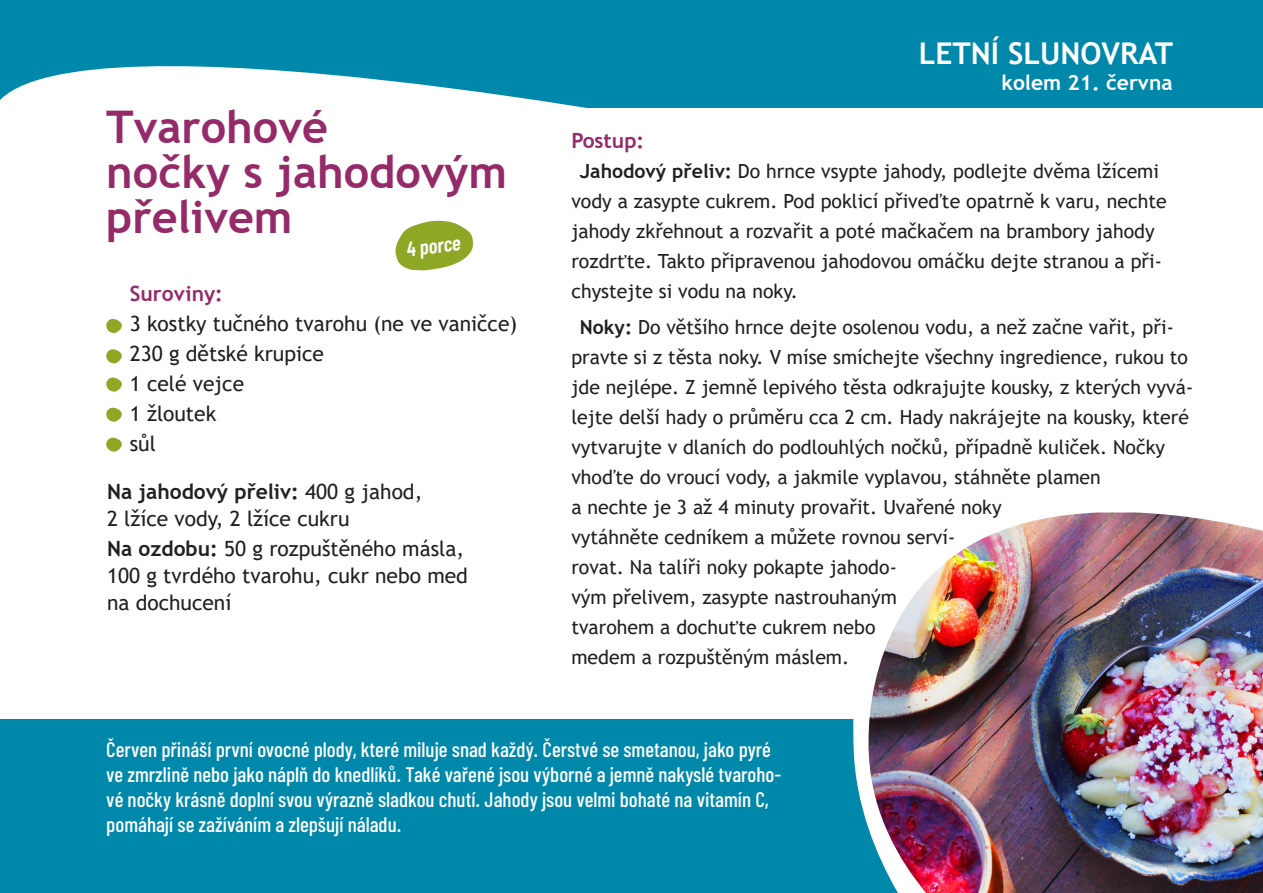
<style>
.page{position:relative;width:1263px;height:893px;background:#fff}
.page>*{position:absolute;margin:0;border:0;box-sizing:border-box;transform-origin:0 0}
.t1{font:700 45px/45px "Trebuchet MS";color:#952a68}
.t2{font:700 30px "Trebuchet MS";color:#fff}
.t3{font:500 21px/25.2px "Barlow Condensed";color:#fff}
.t4{font:21px/27px "Trebuchet MS";color:#231f20}
.t5{font:700 21px "Trebuchet MS";color:#952a68}
.t6{font:700 21px "Trebuchet MS";color:#fff}
.t7{font:italic 600 21px "Barlow Condensed";color:#fff}
.t8{font:19.5px/30px "Trebuchet MS";color:#231f20}
.s1{font-weight:700}
</style>
<div class="page">
<div style="left:0;top:720px;width:1263px;height:173px;background:#08a"></div>
<div style="left:0;top:0;width:1263px;height:107px;background:#08a"></div>
<svg style="left:0;top:66px;width:719px;height:253px"></svg>
<svg style="left:106px;top:319px;width:16px;height:14px"></svg>
<svg style="left:106px;top:349px;width:16px;height:15px"></svg>
<svg style="left:106px;top:377px;width:16px;height:15px"></svg>
<svg style="left:106px;top:407px;width:16px;height:15px"></svg>
<svg style="left:106px;top:437px;width:16px;height:15px"></svg>
<svg style="left:395px;top:220px;width:79px;height:50px"></svg>
<svg style="left:850px;top:719px;width:17px;height:105px;fill:#fff"></svg>
<img style="left:867px;top:512px;width:396px;height:381px">
<p class="t1" style="left:106px;top:104px;width:402px">Tvarohové<br>nočky s jahodovým přelivem</p>
<p class="t7" style="left:405px;top:237px;width:56px;rotate:-8deg">4 porce</p>
<p class="t5" style="left:130px;top:280px;width:95px">Suroviny:</p>
<p class="t4" style="left:130px;top:310px;width:389px">3 kostky tučného tvarohu (ne ve vaničce)</p>
<p class="t4" style="left:130px;top:340px;width:196px">230 g dětské krupice</p>
<p class="t4" style="left:130px;top:370px;width:116px">1 celé vejce</p>
<p class="t4" style="left:130px;top:400px;width:88px">1 žloutek</p>
<p class="t4" style="left:130px;top:430px;width:28px">sůl</p>
<p class="t4" style="left:107px;top:478px;width:317px"><span class="s1">Na jahodový přeliv:</span> 400 g jahod,<br>2 lžíce vody, 2 lžíce cukru</p>
<p class="t4" style="left:107px;top:535px;width:362px"><span class="s1">Na ozdobu:</span> 50 g rozpuštěného másla,<br>100 g tvrdého tvarohu, cukr nebo med na dochucení</p>
<p class="t2" style="left:919px;top:35px;width:256px">LETNÍ SLUNOVRAT</p>
<p class="t6" style="left:1001px;top:69px;width:173px">kolem 21. června</p>
<p class="t5" style="left:571px;top:128px;width:74px">Postup:</p>
<p class="t8" style="left:571px;top:156px;width:597px;text-indent:9px"><span class="s1">Jahodový přeliv:</span> Do hrnce vsypte jahody, podlejte dvěma lžícemi vody a zasypte cukrem. Pod poklicí přiveďte opatrně k varu, nechte jahody zkřehnout a rozvařit a poté mačkačem na brambory jahody rozdrťte. Takto připravenou jahodovou omáčku dejte stranou a při&shy;chystejte si vodu na noky.</p>
<p class="t8" style="left:571px;top:312px;width:623px;text-indent:9px"><span class="s1">Noky:</span> Do většího hrnce dejte osolenou vodu, a než začne vařit, při&shy;pravte si z těsta noky. V míse smíchejte všechny ingredience, rukou to jde nejlépe. Z jemně lepivého těsta odkrajujte kousky, z kterých vyvá&shy;lejte delší hady o průměru cca 2 cm. Hady nakrájejte na kousky, které vytvarujte v dlaních do podlouhlých nočků, případně kuliček. Nočky vhoďte do vroucí vody, a jakmile vyplavou, stáhněte plamen<br>a nechte je 3 až 4 minuty provařit. Uvařené noky<br>vytáhněte cedníkem a můžete rovnou serví-<br>rovat. Na talíři noky pokapte jahodo-<br>vým přelivem, zasypte nastrouhaným<br>tvarohem a dochuťte cukrem nebo<br>medem a rozpuštěným máslem.</p>
<p class="t3" style="left:106px;top:736px;width:676px">Červen přináší první ovocné plody, které miluje snad každý. Čerstvé se smetanou, jako pyré ve zmrzlině nebo jako náplň do knedlíků. Také vařené jsou výborné a jemně nakyslé tvaroho&shy;vé nočky krásně doplní svou výrazně sladkou chutí. Jahody jsou velmi bohaté na vitamín C, pomáhají se zažíváním a zlepšují náladu.</p>
</div>
